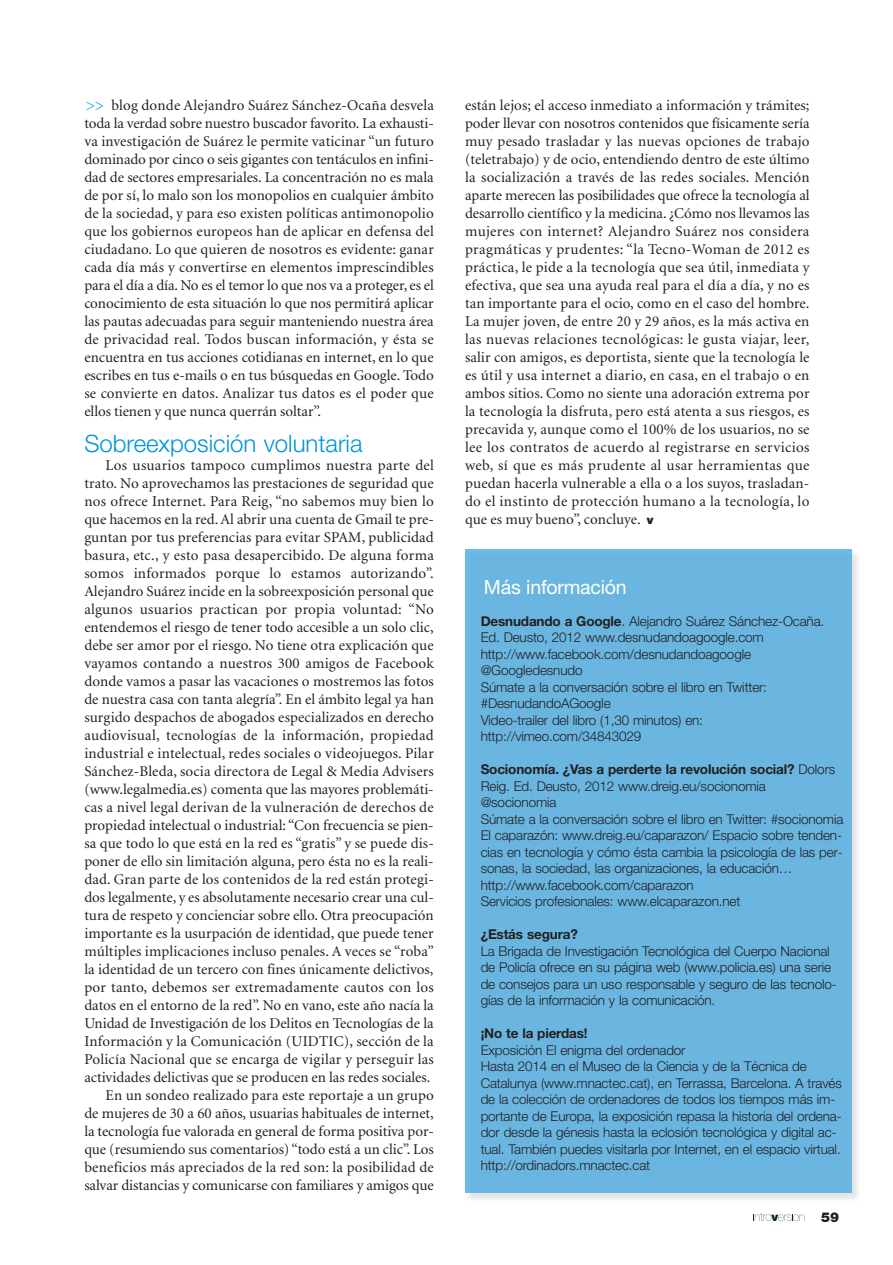
<style>
.page{position:relative;width:893px;height:1265px;background:#fff}
.page>*{position:absolute;margin:0;border:0;box-sizing:border-box;transform-origin:0 0}
.t1{font:300 24px "Helvetica Neue LT";color:#0095da}
.t2{font:19.5px "Helvetica Neue LT";letter-spacing:-.01em;color:#fff}
.t3{font:15px/18px "Minion";letter-spacing:.005em;color:#231f20;text-align:justify}
.t4{font:15px "Minion";color:#0095da}
.t5{font:300 13.5px/16.5px "Helvetica Neue LT";letter-spacing:-.01em;color:#231f20}
.t6{font:700 13.5px "Helvetica Neue LT";letter-spacing:-.01em;color:#231f20}
.t7{font:900 13.5px "Helvetica Neue LT";color:#231f20}
.s1{font-family:"Helvetica Neue LT";font-weight:900;font-size:12px}
.s2{font-weight:700}
</style>
<div class="page">
<svg style="left:753px;top:1213px;width:51px;height:7px"></svg>
<img style="left:465px;top:549px;width:393px;height:650px">
<div style="left:466px;top:550px;width:385px;height:641px;background:#6ab6e1"></div>
<p class="t3" style="left:84px;top:97px;width:351px;text-indent:27px">blog donde Alejandro Suárez Sánchez-Ocaña desvela toda la verdad sobre nuestro buscador favorito. La exhausti&shy;va investigación de Suárez le permite vaticinar “un futuro dominado por cinco o seis gigantes con tentáculos en infini&shy;dad de sectores empresariales. La concentración no es mala de por sí, lo malo son los monopolios en cualquier ámbito de la sociedad, y para eso existen políticas antimonopolio que los gobiernos europeos han de aplicar en defensa del ciudadano. Lo que quieren de nosotros es evidente: ganar cada día más y convertirse en elementos imprescindibles para el día a día. No es el temor lo que nos va a proteger, es el conocimiento de esta situación lo que nos permitirá aplicar las pautas adecuadas para seguir manteniendo nuestra área de privacidad real. Todos buscan información, y ésta se encuentra en tus acciones cotidianas en internet, en lo que escribes en tus e-mails o en tus búsquedas en Google. Todo se convierte en datos. Analizar tus datos es el poder que ellos tienen y que nunca querrán soltar”.</p>
<h1 class="t1" style="left:84px;top:435px;width:280px">Sobreexposición voluntaria</h1>
<p class="t3" style="left:84px;top:457px;width:351px;text-align:right">Los usuarios tampoco cumplimos nuestra parte del trato. No aprovechamos las prestaciones de seguridad que nos ofrece Internet. Para Reig, “no sabemos muy bien lo que hacemos en la red. Al abrir una cuenta de Gmail te pre&shy;guntan por tus preferencias para evitar SPAM, publicidad basura, etc., y esto pasa desapercibido. De alguna forma somos informados porque lo estamos autorizando”.<br>Alejandro Suárez incide en la sobreexposición personal que algunos usuarios practican por propia voluntad: “No entendemos el riesgo de tener todo accesible a un solo clic, debe ser amor por el riesgo. No tiene otra explicación que vayamos contando a nuestros 300 amigos de Facebook donde vamos a pasar las vacaciones o mostremos las fotos de nuestra casa con tanta alegría”. En el ámbito legal ya han surgido despachos de abogados especializados en derecho audiovisual, tecnologías de la información, propiedad industrial e intelectual, redes sociales o videojuegos. Pilar Sánchez-Bleda, socia directora de Legal &amp; Media Advisers (www.legalmedia.es) comenta que las mayores problemáti&shy;cas a nivel legal derivan de la vulneración de derechos de propiedad intelectual o industrial: “Con frecuencia se pien&shy;sa que todo lo que está en la red es “gratis” y se puede dis&shy;poner de ello sin limitación alguna, pero ésta no es la reali&shy;dad. Gran parte de los contenidos de la red están protegi&shy;dos legalmente, y es absolutamente necesario crear una cul&shy;tura de respeto y concienciar sobre ello. Otra preocupación importante es la usurpación de identidad, que puede tener múltiples implicaciones incluso penales. A veces se “roba” la identidad de un tercero con fines únicamente delictivos, por tanto, debemos ser extremadamente cautos con los datos en el entorno de la red”. No en vano, este año nacía la Unidad de Investigación de los Delitos en Tecnologías de la Información y la Comunicación (UIDTIC), sección de la Policía Nacional que se encarga de vigilar y perseguir las actividades delictivas que se producen en las redes sociales.<br>En un sondeo realizado para este reportaje a un grupo<br>de mujeres de 30 a 60 años, usuarias habituales de internet, la tecnología fue valorada en general de forma positiva por&shy;que (resumiendo sus comentarios) “todo está a un clic”. Los beneficios más apreciados de la red son: la posibilidad de salvar distancias y comunicarse con familiares y amigos que</p>
<p class="t4" style="left:86px;top:99px;width:20px">&gt;&gt;</p>
<p class="t3" style="left:465px;top:97px;width:346px">están lejos; el acceso inmediato a información y trámites; poder llevar con nosotros contenidos que físicamente sería muy pesado trasladar y las nuevas opciones de trabajo (teletrabajo) y de ocio, entendiendo dentro de este último la socialización a través de las redes sociales. Mención aparte merecen las posibilidades que ofrece la tecnología al desarrollo científico y la medicina. ¿Cómo nos llevamos las mujeres con internet? Alejandro Suárez nos considera pragmáticas y prudentes: “la Tecno-Woman de 2012 es práctica, le pide a la tecnología que sea útil, inmediata y efectiva, que sea una ayuda real para el día a día, y no es tan importante para el ocio, como en el caso del hombre.<br>La mujer joven, de entre 20 y 29 años, es la más activa en las nuevas relaciones tecnológicas: le gusta viajar, leer, salir con amigos, es deportista, siente que la tecnología le es útil y usa internet a diario, en casa, en el trabajo o en ambos sitios. Como no siente una adoración extrema por la tecnología la disfruta, pero está atenta a sus riesgos, es precavida y, aunque como el 100% de los usuarios, no se lee los contratos de acuerdo al registrarse en servicios web, sí que es más prudente al usar herramientas que puedan hacerla vulnerable a ella o a los suyos, trasladan&shy;do el instinto de protección humano a la tecnología, lo que es muy bueno”, concluye. <span class="s1">v</span></p>
<h2 class="t2" style="left:484px;top:580px;width:144px">Más información</h2>
<p class="t5" style="left:481px;top:614px;width:345px"><span class="s2">Desnudando a Google</span>. Alejandro Suárez Sánchez-Ocaña.<br>Ed. Deusto, 2012 www.desnudandoagoogle.com http://www.facebook.com/desnudandoagoogle @Googledesnudo<br>Súmate a la conversación sobre el libro en Twitter: #DesnudandoAGoogle<br>Video-trailer del libro (1,30 minutos) en: http://vimeo.com/34843029</p>
<p class="t5" style="left:481px;top:762px;width:364px"><span class="s2">Socionomía. ¿Vas a perderte la revolución social?</span> Dolors Reig. Ed. Deusto, 2012 www.dreig.eu/socionomia @socionomia<br>Súmate a la conversación sobre el libro en Twitter: #socionomia El caparazón: www.dreig.eu/caparazon/ Espacio sobre tenden&shy;cias en tecnología y cómo ésta cambia la psicología de las per&shy;sonas, la sociedad, las organizaciones, la educación… http://www.facebook.com/caparazon<br>Servicios profesionales: www.elcaparazon.net</p>
<p class="t6" style="left:481px;top:929px;width:99px">¿Estás segura?</p>
<p class="t5" style="left:481px;top:944px;width:357px">La Brigada de Investigación Tecnológica del Cuerpo Nacional de Policía ofrece en su página web (www.policia.es) una serie de consejos para un uso responsable y seguro de las tecnolo&shy;gías de la información y la comunicación.</p>
<p class="t6" style="left:481px;top:1028px;width:109px">¡No te la pierdas!</p>
<p class="t5" style="left:481px;top:1043px;width:363px">Exposición El enigma del ordenador<br>Hasta 2014 en el Museo de la Ciencia y de la Técnica de Catalunya (www.mnactec.cat), en Terrassa, Barcelona. A través de la colección de ordenadores de todos los tiempos más im&shy;portante de Europa, la exposición repasa la historia del ordena&shy;dor desde la génesis hasta la eclosión tecnológica y digital ac&shy;tual. También puedes visitarla por Internet, en el espacio virtual. http://ordinadors.mnactec.cat</p>
<p class="t7" style="left:821px;top:1212px;width:20px">59</p>
</div>
